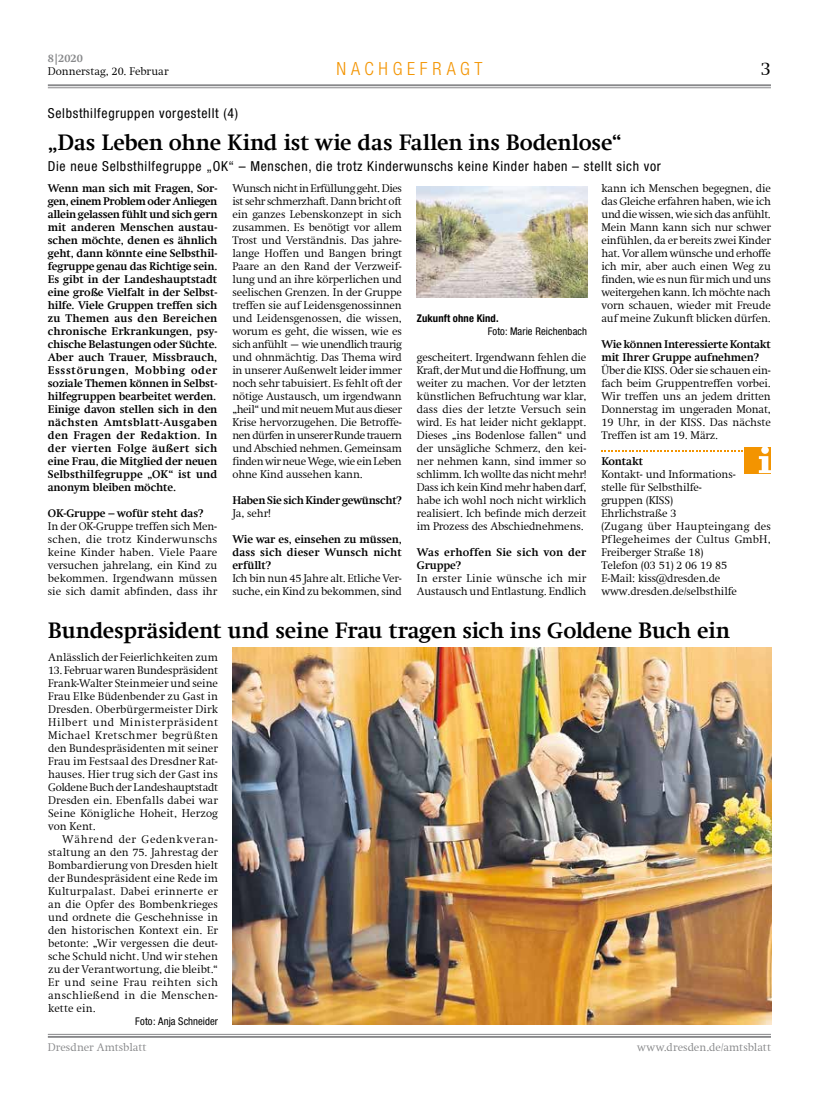
<style>
.page{position:relative;width:833px;height:1117px;background:#fff}
.page>*{position:absolute;margin:0;border:0;box-sizing:border-box;transform-origin:0 0}
.Über-3spaltig{font:700 22.5px "Swift Com";letter-spacing:-.01em;color:#000}
.t1{font:300 18.75px "Swift Com";color:#000}
.Rubriktitel{font:300 condensed 18.12px "Helvetica Neue";letter-spacing:.26em;color:#f39400}
.Über-3spaltig-2{font:condensed 13.75px "Helvetica Neue";letter-spacing:.05em;color:#000}
.Dachzeile_amtl{font:condensed 13.75px "Helvetica Neue";letter-spacing:.05em;color:#000}
.Fliesstext{font:300 11.25px/13px "Swift Com";letter-spacing:-.01em;color:#000;text-align:justify}
.Fliesstext_bold{font:700 11.25px/13px "Swift Com";letter-spacing:-.01em;color:#000;text-align:justify}
.Fliesstext_Einzug{font:300 11.25px/13px "Swift Com";letter-spacing:.03em;color:#000;text-align:justify}
.t2{font:300 11.25px "Swift Com";letter-spacing:.005em;color:#87888a}
.Fliesstext_bold-2{font:700 11.25px/13px "Swift Com";letter-spacing:.015em;color:#000}
.t3{font:700 11.25px "Swift Com";color:#87888a}
.Bildunterschrift{font:condensed 10.62px/13px "Helvetica Neue";letter-spacing:.01em;color:#000}
.s1{font-weight:700}
</style>
<div class="page">
<hr style="left:48px;top:87px;width:723px;height:1px;background:#87888a">
<hr style="left:48px;top:84px;width:723px;height:2px;background:#87888a">
<hr style="left:48px;top:1033px;width:723px;height:1px;background:#87888a">
<hr style="left:48px;top:1035px;width:723px;height:2px;background:#87888a">
<div style="left:745px;top:447px;width:26px;height:26px;background:#f39400"></div>
<svg style="left:601px;top:450px;width:142px;height:2px"></svg>
<svg style="left:759px;top:456px;width:12px;height:17px"></svg>
<div style="left:761px;top:446px;width:8px;height:8px;background:#fff;border-radius:50%"></div>
<img style="left:417px;top:187px;width:170px;height:110px">
<img style="left:233px;top:647px;width:538px;height:377px">
<p class="t3" style="left:48px;top:52px;width:36px">8|2020</p>
<p class="Fliesstext" style="left:48px;top:65px;width:122px">Donnerstag, 20. Februar</p>
<p class="Rubriktitel" style="left:336px;top:58px;width:148px">NACHGEFRAGT</p>
<h2 class="t1" style="left:761px;top:58px;width:12px">3</h2>
<p class="Dachzeile_amtl" style="left:48px;top:105px;width:192px">Selbsthilfegruppen vorgestellt (4)</p>
<p class="Über-3spaltig" style="left:48px;top:129px;width:575px">„Das Leben ohne Kind ist wie das Fallen ins Bodenlose“</p>
<p class="Über-3spaltig-2" style="left:48px;top:158px;width:614px">Die neue Selbsthilfegruppe „OK“ – Menschen, die trotz Kinderwunschs keine Kinder haben – stellt sich vor</p>
<p class="Fliesstext_bold" style="left:48px;top:182px;width:171px">Wenn man sich mit Fragen, Sor&shy;gen, einem Problem oder Anliegen allein gelassen fühlt und sich gern mit anderen Menschen austau&shy;schen möchte, denen es ähnlich geht, dann könnte eine Selbsthil&shy;fegruppe genau das Richtige sein.<br>Es gibt in der Landeshauptstadt eine große Vielfalt in der Selbst&shy;hilfe. Viele Gruppen treffen sich zu Themen aus den Bereichen chronische Erkrankungen, psy&shy;chische Belastungen oder Süchte.<br>Aber auch Trauer, Missbrauch, Essstörungen, Mobbing oder soziale Themen können in Selbst&shy;hilfegruppen bearbeitet werden.</p>
<p class="Fliesstext_bold" style="left:48px;top:403px;width:171px">Einige davon stellen sich in den nächsten Amtsblatt-Ausgaben den Fragen der Redaktion. In der vierten Folge äußert sich eine Frau, die Mitglied der neuen Selbsthilfegruppe „OK“ ist und anonym bleiben möchte.</p>
<p class="Fliesstext_bold" style="left:48px;top:507px;width:157px">OK-Gruppe – wofür steht das?</p>
<p class="Fliesstext" style="left:48px;top:520px;width:171px">In der OK-Gruppe treffen sich Men&shy;schen, die trotz Kinderwunschs keine Kinder haben. Viele Paare versuchen jahrelang, ein Kind zu bekommen. Irgendwann müssen sie sich damit abfinden, dass ihr</p>
<p class="Fliesstext" style="left:232px;top:182px;width:171px">Wunsch nicht in Erfüllung geht. Dies ist sehr schmerzhaft. Dann bricht oft ein ganzes Lebenskonzept in sich zusammen. Es benötigt vor allem Trost und Verständnis. Das jahre&shy;lange Hoffen und Bangen bringt Paare an den Rand der Verzweif&shy;lung und an ihre körperlichen und seelischen Grenzen. In der Gruppe treffen sie auf Leidensgenossinnen und Leidensgenossen, die wissen, worum es geht, die wissen, wie es sich anfühlt – wie unendlich traurig und ohnmächtig. Das Thema wird in unserer Außenwelt leider immer noch sehr tabuisiert. Es fehlt oft der nötige Austausch, um irgendwann „heil“ und mit neuem Mut aus dieser Krise hervorzugehen. Die Betroffe&shy;nen dürfen in unserer Runde trauern und Abschied nehmen. Gemeinsam finden wir neue Wege, wie ein Leben ohne Kind aussehen kann.</p>
<p class="Fliesstext_bold" style="left:232px;top:494px;width:171px">Haben Sie sich Kinder gewünscht?</p>
<p class="Fliesstext" style="left:232px;top:507px;width:40px">Ja, sehr!</p>
<p class="Fliesstext_bold" style="left:232px;top:533px;width:171px">Wie war es, einsehen zu müssen, dass sich dieser Wunsch nicht erfüllt?</p>
<p class="Fliesstext" style="left:232px;top:572px;width:171px">Ich bin nun 45 Jahre alt. Etliche Ver&shy;suche, ein Kind zu bekommen, sind</p>
<p class="Fliesstext" style="left:601px;top:182px;width:171px">kann ich Menschen begegnen, die das Gleiche erfahren haben, wie ich und die wissen, wie sich das anfühlt.<br>Mein Mann kann sich nur schwer einfühlen, da er bereits zwei Kinder hat. Vor allem wünsche und erhoffe ich mir, aber auch einen Weg zu finden, wie es nun für mich und uns weitergehen kann. Ich möchte nach vorn schauen, wieder mit Freude auf meine Zukunft blicken dürfen.</p>
<p class="Fliesstext_bold" style="left:601px;top:338px;width:171px">Wie können Interessierte Kontakt mit Ihrer Gruppe aufnehmen?</p>
<p class="Fliesstext" style="left:601px;top:364px;width:171px">Über die KISS. Oder sie schauen ein&shy;fach beim Gruppentreffen vorbei.<br>Wir treffen uns an jedem dritten Donnerstag im ungeraden Monat, 19 Uhr, in der KISS. Das nächste Treffen ist am 19. März.</p>
<p class="Fliesstext_bold" style="left:601px;top:455px;width:43px">Kontakt</p>
<p class="Fliesstext" style="left:601px;top:468px;width:136px">Kontakt- und Informations-</p>
<p class="Fliesstext" style="left:601px;top:481px;width:102px">stelle für Selbsthilfe-</p>
<p class="Fliesstext" style="left:601px;top:494px;width:73px">gruppen (KISS)</p>
<p class="Fliesstext" style="left:601px;top:507px;width:77px">Ehrlichstraße 3</p>
<p class="Fliesstext" style="left:601px;top:520px;width:171px">(Zugang über Haupteingang des Pflegeheimes der Cultus GmbH, Freiberger Straße 18)</p>
<p class="Fliesstext" style="left:601px;top:559px;width:127px">Telefon (03 51) 2 06 19 85</p>
<p class="Fliesstext" style="left:601px;top:572px;width:120px">E-Mail: kiss@dresden.de</p>
<p class="Fliesstext" style="left:601px;top:585px;width:137px">www.dresden.de/selbsthilfe</p>
<p class="Bildunterschrift" style="left:488px;top:312px;width:101px;text-indent:-71px"><span class="s1">Zukunft ohne Kind.<br></span>Foto: Marie Reichenbach</p>
<p class="Fliesstext" style="left:417px;top:351px;width:171px">gescheitert. Irgendwann fehlen die Kraft, der Mut und die Hoffnung, um weiter zu machen. Vor der letzten künstlichen Befruchtung war klar, dass dies der letzte Versuch sein wird. Es hat leider nicht geklappt.<br>Dieses „ins Bodenlose fallen“ und der unsägliche Schmerz, den kei&shy;ner nehmen kann, sind immer so schlimm. Ich wollte das nicht mehr!<br>Dass ich kein Kind mehr haben darf, habe ich wohl noch nicht wirklich realisiert. Ich befinde mich derzeit im Prozess des Abschiednehmens.</p>
<p class="Fliesstext_bold-2" style="left:417px;top:546px;width:171px">Was erhoffen Sie sich von der<br>Gruppe?</p>
<p class="Fliesstext" style="left:417px;top:572px;width:171px">In erster Linie wünsche ich mir<br>Austausch und Entlastung. Endlich</p>
<p class="Über-3spaltig" style="left:48px;top:616px;width:683px">Bundespräsident und seine Frau tragen sich ins Goldene Buch ein</p>
<p class="Fliesstext" style="left:48px;top:650px;width:171px">Anlässlich der Feierlichkeiten zum</p>
<p class="Fliesstext" style="left:48px;top:663px;width:171px">13. Februar waren Bundespräsident Frank-Walter Steinmeier und seine Frau Elke Büdenbender zu Gast in Dresden. Oberbürgermeister Dirk Hilbert und Ministerpräsident Michael Kretschmer begrüßten den Bundespräsidenten mit seiner Frau im Festsaal des Dresdner Rat&shy;hauses. Hier trug sich der Gast ins Goldene Buch der Landeshauptstadt Dresden ein. Ebenfalls dabei war Seine Königliche Hoheit, Herzog von Kent.</p>
<p class="Fliesstext_Einzug" style="left:48px;top:832px;width:171px;text-indent:14px">Während der Gedenkveran&shy;staltung an den 75. Jahrestag der Bombardierung von Dresden hielt der Bundespräsident eine Rede im Kulturpalast. Dabei erinnerte er an die Opfer des Bombenkrieges und ordnete die Geschehnisse in den historischen Kontext ein. Er betonte: „Wir vergessen die deut&shy;sche Schuld nicht. Und wir stehen zu der Verantwortung, die bleibt.“ Er und seine Frau reihten sich anschließend in die Menschen&shy;kette ein.</p>
<p class="Bildunterschrift" style="left:135px;top:1014px;width:84px">Foto: Anja Schneider</p>
<p class="t2" style="left:48px;top:1040px;width:100px">Dresdner Amtsblatt</p>
<p class="t2" style="left:637px;top:1040px;width:135px">www.dresden.de/amtsblatt</p>
</div>
